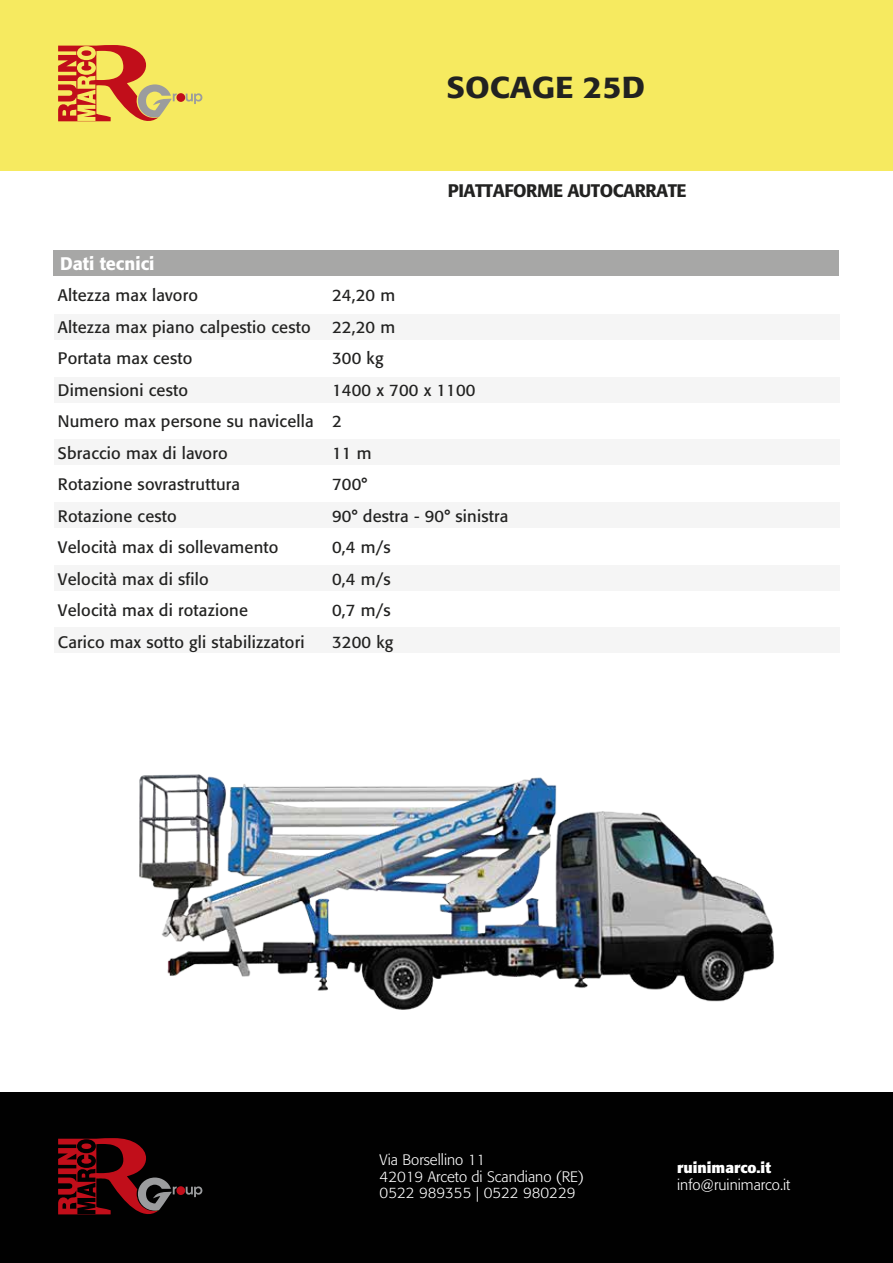
<style>
.page{position:relative;width:893px;height:1263px;background:#fff}
.page>*{position:absolute;margin:0;border:0;box-sizing:border-box;transform-origin:0 0}
.t1{font:500 30px "Formata";color:#222221;scale:1.1 1}
.t2{font:500 18px "Formata";letter-spacing:-.025em;color:#222221}
.t3{font:500 18px "Formata";color:#fff}
.t4{font:16.5px/31.5px "Formata";letter-spacing:.01em;color:#222221}
.t5{font:300 15px/16.5px "Formata";color:#fff}
.t6{font:700 15px "Formata";color:#fff}
</style>
<div class="page">
<div style="left:54px;top:250px;width:785px;height:26px;background:#a7a7a6"></div>
<div style="left:0;top:0;width:893px;height:170px;background:#f6ea60"></div>
<div style="left:0;top:1093px;width:893px;height:170px;background:#010101"></div>
<div style="left:54px;top:314px;width:785px;height:26px;background:#f5f5f5"></div>
<div style="left:54px;top:377px;width:785px;height:25px;background:#f5f5f5"></div>
<div style="left:54px;top:439px;width:785px;height:26px;background:#f5f5f5"></div>
<div style="left:54px;top:502px;width:785px;height:26px;background:#f5f5f5"></div>
<div style="left:54px;top:565px;width:785px;height:25px;background:#f5f5f5"></div>
<div style="left:54px;top:628px;width:785px;height:25px;background:#f5f5f5"></div>
<svg style="left:186px;top:93px;width:16px;height:11px"></svg>
<div style="left:176px;top:93px;width:9px;height:9px;background:#c10e1a;border-radius:50%"></div>
<svg style="left:58px;top:45px;width:119px;height:77px"></svg>
<svg style="left:186px;top:1186px;width:16px;height:11px"></svg>
<div style="left:176px;top:1186px;width:9px;height:9px;background:#c10e1a;border-radius:50%"></div>
<svg style="left:58px;top:1138px;width:119px;height:77px"></svg>
<img style="left:139px;top:774px;width:635px;height:236px">
<h1 class="t1" style="left:446px;top:68px;width:182px">SOCAGE 25D</h1>
<p class="t3" style="left:60px;top:253px;width:96px">Dati tecnici</p>
<p class="t2" style="left:448px;top:179px;width:240px">PIATTAFORME AUTOCARRATE</p>
<p class="t4" style="left:58px;top:280px;width:142px">Altezza max lavoro</p>
<p class="t4" style="left:332px;top:280px;width:65px">24,20 m</p>
<p class="t4" style="left:58px;top:311px;width:254px">Altezza max piano calpestio cesto</p>
<p class="t4" style="left:332px;top:311px;width:65px">22,20 m</p>
<p class="t4" style="left:58px;top:343px;width:136px">Portata max cesto</p>
<p class="t4" style="left:332px;top:343px;width:53px">300 kg</p>
<p class="t4" style="left:58px;top:374px;width:132px">Dimensioni cesto</p>
<p class="t4" style="left:58px;top:374px;width:419px;text-indent:274px">1400 x 700 x 1100<br>Numero max persone su navicella 2<br>Sbraccio max di lavoro</p>
<p class="t4" style="left:332px;top:437px;width:41px">11 m</p>
<p class="t4" style="left:58px;top:469px;width:184px">Rotazione sovrastruttura</p>
<p class="t4" style="left:332px;top:469px;width:37px">700°</p>
<p class="t4" style="left:58px;top:500px;width:120px">Rotazione cesto</p>
<p class="t4" style="left:332px;top:500px;width:178px">90° destra - 90° sinistra</p>
<p class="t4" style="left:58px;top:532px;width:222px">Velocità max di sollevamento</p>
<p class="t4" style="left:332px;top:532px;width:60px">0,4 m/s</p>
<p class="t4" style="left:58px;top:563px;width:152px">Velocità max di sfilo</p>
<p class="t4" style="left:332px;top:563px;width:60px">0,4 m/s</p>
<p class="t4" style="left:58px;top:595px;width:192px">Velocità max di rotazione</p>
<p class="t4" style="left:332px;top:595px;width:60px">0,7 m/s</p>
<p class="t4" style="left:58px;top:626px;width:248px">Carico max sotto gli stabilizzatori</p>
<p class="t4" style="left:332px;top:626px;width:63px">3200 kg</p>
<p class="t5" style="left:380px;top:1152px;width:206px">Via Borsellino 11<br>42019 Arceto di Scandiano (RE)<br>0522 989355 | 0522 980229</p>
<p class="t6" style="left:677px;top:1158px;width:95px">ruinimarco.it</p>
<p class="t5" style="left:677px;top:1176px;width:115px">info@ruinimarco.it</p>
</div>
